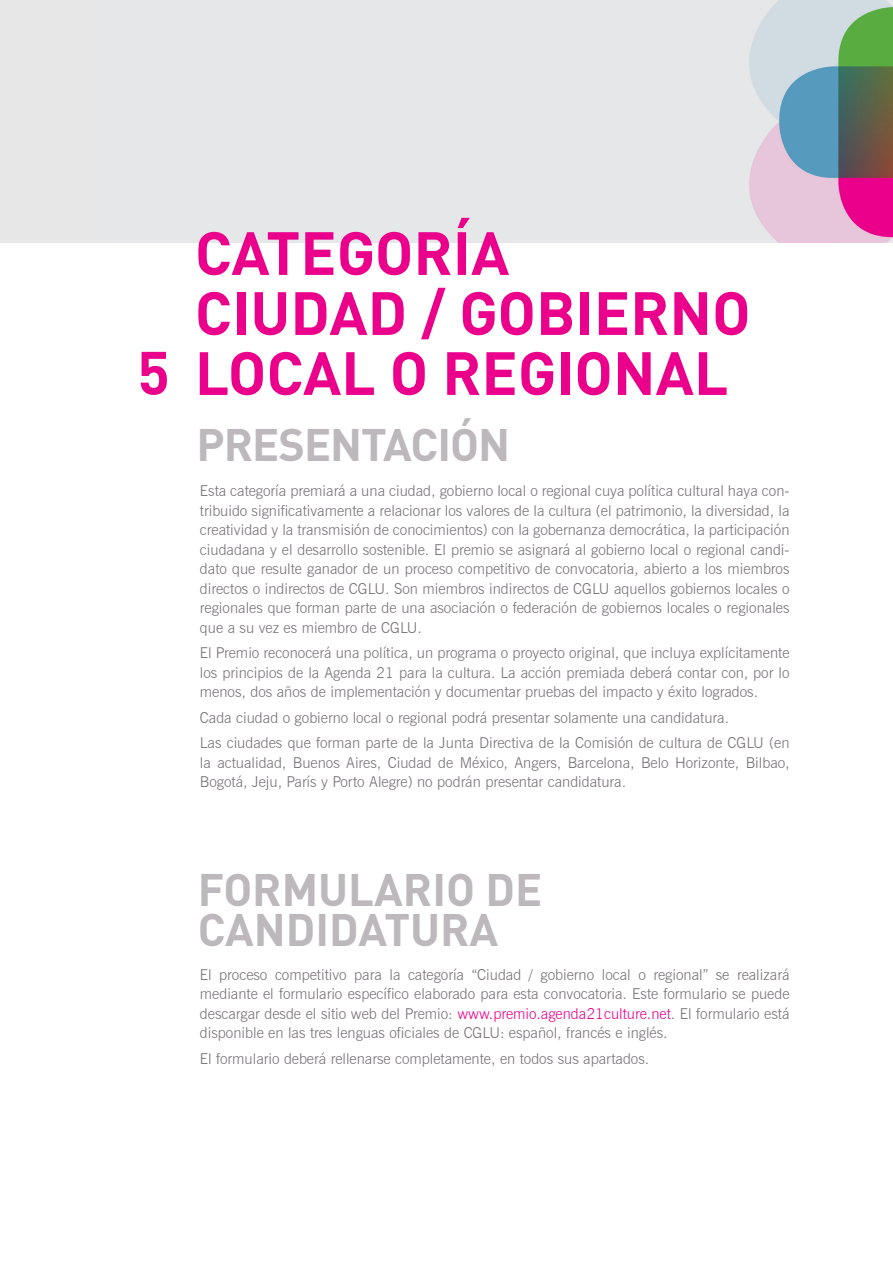
<style>
.page{position:relative;width:893px;height:1263px;background:#fff}
.page>*{position:absolute;margin:0;border:0;box-sizing:border-box;transform-origin:0 0}
.t1{font:700 60px/60px "DIN Pro";color:#eb008c}
.t2{font:700 45px/40.5px "DIN Pro";color:#bcb8bc}
.t3{font:700 45px "DIN Pro";letter-spacing:-.02em;color:#bcb8bc}
.t4{font:300 15px/19.5px "News Gothic BT";color:#777277;text-align:justify}
.s1{color:#eb008c}
</style>
<div class="page">
<img style="left:105px;top:0;width:788px;height:242px">
<div style="left:0;top:0;width:105px;height:242px;background:#e7e7e7"></div>
<h1 class="t1" style="left:195px;top:221px;width:557px">CATEGORÍA<br>CIUDAD / GOBIERNO</h1>
<h1 class="t1" style="left:137px;top:341px;width:593px">5 LOCAL O REGIONAL</h1>
<h2 class="t3" style="left:196px;top:414px;width:315px">PRESENTACIÓN</h2>
<p class="t4" style="left:200px;top:481px;width:591px">Esta categoría premiará a una ciudad, gobierno local o regional cuya política cultural haya con&shy;tribuido significativamente a relacionar los valores de la cultura (el patrimonio, la diversidad, la creatividad y la transmisión de conocimientos) con la gobernanza democrática, la participación ciudadana y el desarrollo sostenible. El premio se asignará al gobierno local o regional candi&shy;dato que resulte ganador de un proceso competitivo de convocatoria, abierto a los miembros directos o indirectos de CGLU. Son miembros indirectos de CGLU aquellos gobiernos locales o regionales que forman parte de una asociación o federación de gobiernos locales o regionales que a su vez es miembro de CGLU.</p>
<p class="t4" style="left:200px;top:643px;width:591px">El Premio reconocerá una política, un programa o proyecto original, que incluya explícitamente los principios de la Agenda 21 para la cultura. La acción premiada deberá contar con, por lo menos, dos años de implementación y documentar pruebas del impacto y éxito logrados.</p>
<p class="t4" style="left:200px;top:704px;width:591px;line-height:25.5px">Cada ciudad o gobierno local o regional podrá presentar solamente una candidatura.<br>Las ciudades que forman parte de la Junta Directiva de la Comisión de cultura de CGLU (en</p>
<p class="t4" style="left:200px;top:752px;width:591px">la actualidad, Buenos Aires, Ciudad de México, Angers, Barcelona, Belo Horizonte, Bilbao,<br>Bogotá, Jeju, París y Porto Alegre) no podrán presentar candidatura.</p>
<h2 class="t2" style="left:198px;top:867px;width:346px">FORMULARIO DE<br>CANDIDATURA</h2>
<p class="t4" style="left:200px;top:964px;width:591px">El proceso competitivo para la categoría “Ciudad / gobierno local o regional” se realizará mediante el formulario específico elaborado para esta convocatoria. Este formulario se puede descargar desde el sitio web del Premio: <span class="s1">www.premio.agenda21culture.net</span>. El formulario está disponible en las tres lenguas oficiales de CGLU: español, francés e inglés.</p>
<p class="t4" style="left:200px;top:1048px;width:451px">El formulario deberá rellenarse completamente, en todos sus apartados.</p>
</div>
